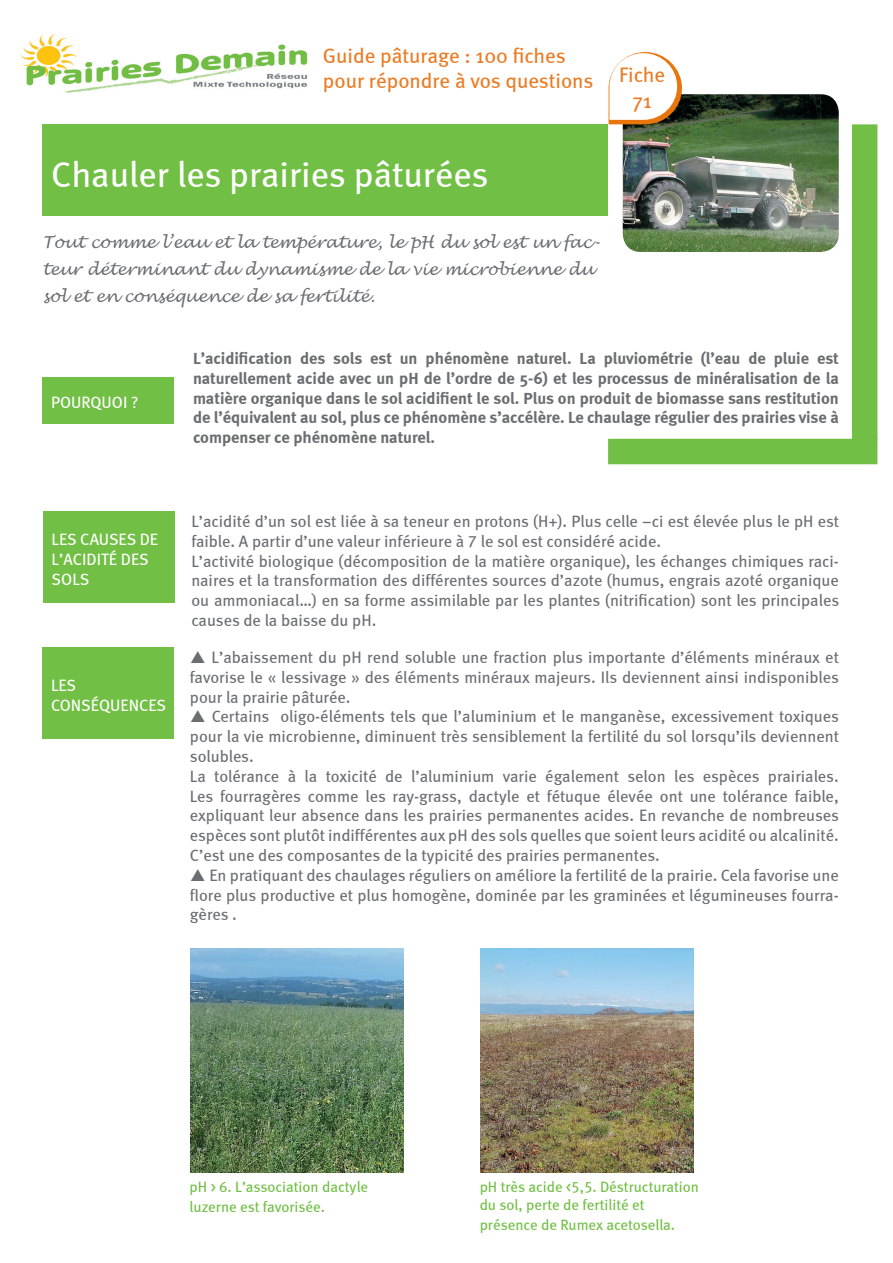
<style>
.page{position:relative;width:893px;height:1263px;background:#fff}
.page>*{position:absolute;margin:0;border:0;box-sizing:border-box;transform-origin:0 0}
.t1{font:36px "Meta";color:#fff}
.t2{font:21px "Meta";color:#eb7b23}
.t3{font:16.5px/19.8px "Meta Book LF";color:#6c6d70;text-align:justify}
.t4{font:700 16.5px/19.8px "Meta";color:#6c6d70;text-align:justify}
.t5{font:italic 16.5px/27px "Lucida Handwriting";color:#6c6d70}
.t6{font:16.5px/19.8px "Meta";color:#fff}
.t7{font:15px/19.8px "Meta Book LF";color:#71bf44}
</style>
<div class="page">
<img style="left:20px;top:34px;width:288px;height:59px">
<div style="left:43px;top:124px;width:565px;height:92px;background:#71bf44"></div>
<img style="left:623px;top:94px;width:216px;height:158px">
<svg style="left:609px;top:52px;width:73px;height:72px"></svg>
<div style="left:852px;top:124px;width:25px;height:316px;background:#71bf44"></div>
<div style="left:43px;top:512px;width:132px;height:91px;background:#71bf44"></div>
<div style="left:43px;top:377px;width:131px;height:47px;background:#71bf44"></div>
<div style="left:608px;top:439px;width:269px;height:25px;background:#71bf44"></div>
<div style="left:43px;top:648px;width:131px;height:91px;background:#71bf44"></div>
<img style="left:190px;top:949px;width:214px;height:223px">
<img style="left:480px;top:949px;width:214px;height:223px">
<p class="t2" style="left:323px;top:44px;width:244px">Guide pâturage : 100 fiches</p>
<p class="t2" style="left:323px;top:69px;width:272px">pour répondre à vos questions</p>
<p class="t1" style="left:51px;top:153px;width:439px">Chauler les prairies pâturées</p>
<p class="t5" style="left:43px;top:229px;width:559px">Tout comme l’eau et la température, le pH du sol est un fac&shy;teur déterminant du dynamisme de la vie microbienne du sol et en conséquence de sa fertilité.</p>
<p class="t2" style="left:619px;top:63px;width:48px">Fiche</p>
<p class="t2" style="left:633px;top:88px;width:20px">71</p>
<p class="t6" style="left:51px;top:393px;width:89px">POURQUOI ?</p>
<p class="t4" style="left:193px;top:348px;width:647px">L’acidification des sols est un phénomène naturel. La pluviométrie (l’eau de pluie est naturellement acide avec un pH de l’ordre de 5-6) et les processus de minéralisation de la matière organique dans le sol acidifient le sol. Plus on produit de biomasse sans restitution de l’équivalent au sol, plus ce phénomène s’accélère. Le chaulage régulier des prairies vise à compenser ce phénomène naturel.</p>
<p class="t6" style="left:52px;top:529px;width:108px">LES CAUSES DE<br>L’ACIDITÉ DES<br>SOLS</p>
<p class="t6" style="left:51px;top:675px;width:117px">LES<br>CONSÉQUENCES</p>
<p class="t3" style="left:191px;top:511px;width:649px">L’acidité d’un sol est liée à sa teneur en protons (H+). Plus celle –ci est élevée plus le pH est faible. A partir d’une valeur inférieure à 7 le sol est considéré acide.</p>
<p class="t3" style="left:191px;top:551px;width:649px">L’activité biologique (décomposition de la matière organique), les échanges chimiques raci&shy;naires et la transformation des différentes sources d’azote (humus, engrais azoté organique ou ammoniacal…) en sa forme assimilable par les plantes (nitrification) sont les principales causes de la baisse du pH.</p>
<p class="t3" style="left:190px;top:647px;width:651px;text-indent:22px">L’abaissement du pH rend soluble une fraction plus importante d’éléments minéraux et favorise le « lessivage » des éléments minéraux majeurs. Ils deviennent ainsi indisponibles pour la prairie pâturée.</p>
<p class="t3" style="left:190px;top:707px;width:651px;text-indent:22px">Certains oligo-éléments tels que l’aluminium et le manganèse, excessivement toxiques pour la vie microbienne, diminuent très sensiblement la fertilité du sol lorsqu’ils deviennent solubles.</p>
<p class="t3" style="left:190px;top:766px;width:651px">La tolérance à la toxicité de l’aluminium varie également selon les espèces prairiales.<br>Les fourragères comme les ray-grass, dactyle et fétuque élevée ont une tolérance faible, expliquant leur absence dans les prairies permanentes acides. En revanche de nombreuses espèces sont plutôt indifférentes aux pH des sols quelles que soient leurs acidité ou alcalinité.<br>C’est une des composantes de la typicité des prairies permanentes.</p>
<p class="t3" style="left:190px;top:865px;width:650px;text-indent:19px">En pratiquant des chaulages réguliers on améliore la fertilité de la prairie. Cela favorise une flore plus productive et plus homogène, dominée par les graminées et légumineuses fourra&shy;gères .</p>
<p class="t7" style="left:190px;top:1176px;width:180px">pH &gt; 6. L’association dactyle luzerne est favorisée.</p>
<p class="t7" style="left:480px;top:1177px;width:221px;line-height:18px">pH très acide &lt;5,5. Déstructuration du sol, perte de fertilité et</p>
<p class="t7" style="left:480px;top:1214px;width:197px">présence de Rumex acetosella.</p>
</div>
